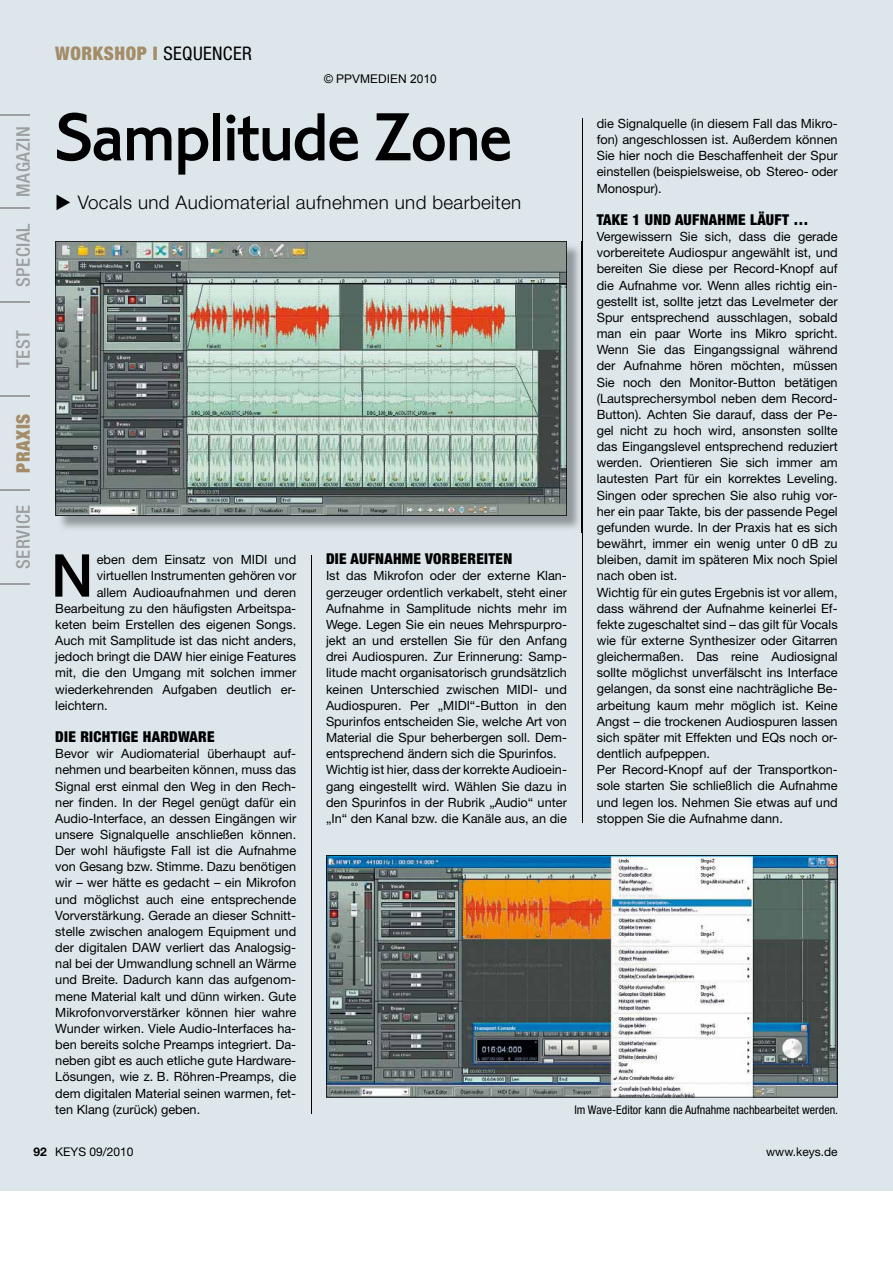
<style>
.page{position:relative;width:893px;height:1263px;background:#fff}
.page>*{position:absolute;margin:0;border:0;box-sizing:border-box;transform-origin:0 0}
.t1{font:500 70.5px "Corinthian Std";letter-spacing:-.025em;color:#000}
.t2{font:500 63.3px "Corinthian Std";color:#000}
.t3{font:300 18.75px "Helvetica Neue LT Std";letter-spacing:.02em;color:#000}
.t4{font:500 condensed 18.75px "Helvetica Neue LT Std";letter-spacing:.03em;color:#9c9e9f}
.t5{font:900 condensed 18.75px "Helvetica Neue LT Std";letter-spacing:.03em;color:#a48c68}
.t6{font:900 condensed 15px "Helvetica Neue LT Std";letter-spacing:.02em;color:#000}
.t7{font:12.75px/16.2px "Helvetica Neue LT Std";color:#000;text-align:justify}
.t8{font:condensed 12px "Helvetica Neue LT Std";color:#000}
.t9{font:12px "Helvetica Neue LT Std";color:#000}
.t10{font:12px "Arial";color:#000}
.t11{font:700 12px "Helvetica Neue LT Std";color:#000}
.s1{font-weight:400;color:#000}
</style>
<div class="page">
<div style="left:0;top:0;width:893px;height:1191px;background:#dde7eb"></div>
<hr style="left:0;top:114px;width:30px;height:2px;background:#9c9e9f">
<hr style="left:0;top:208px;width:30px;height:1px;background:#9c9e9f">
<hr style="left:0;top:302px;width:30px;height:1px;background:#9c9e9f">
<hr style="left:0;top:396px;width:30px;height:1px;background:#9c9e9f">
<hr style="left:0;top:489px;width:30px;height:1px;background:#9c9e9f">
<hr style="left:0;top:583px;width:30px;height:1px;background:#9c9e9f">
<hr style="left:311px;top:555px;width:1px;height:559px;background:#000">
<hr style="left:582px;top:118px;width:1px;height:705px;background:#000">
<img style="left:60px;top:242px;width:522px;height:291px">
<img style="left:55px;top:241px;width:512px;height:275px">
<img style="left:326px;top:855px;width:512px;height:242px">
<h3 class="t4" style="left:12px;top:197px;width:72px;rotate:-90deg">magazin</h3>
<h3 class="t4" style="left:12px;top:287px;width:65px;rotate:-90deg">special</h3>
<h3 class="t4" style="left:12px;top:368px;width:39px;rotate:-90deg">test</h3>
<h3 class="t5" style="left:12px;top:473px;width:61px;rotate:-90deg">PRAXIS</h3>
<h3 class="t4" style="left:12px;top:569px;width:66px;rotate:-90deg">service</h3>
<h3 class="t5" style="left:55px;top:42px;width:198px">WORKSHOP I <span class="s1">sequencer</span></h3>
<p class="t10" style="left:324px;top:72px;width:114px">© PPVMEDIEN 2010</p>
<h1 class="t1" style="left:55px;top:96px;width:458px">Samplitude Zone</h1>
<h3 class="t3" style="left:55px;top:191px;width:467px">◆ Vocals und Audiomaterial aufnehmen und bearbeiten</h3>
<h2 class="t2" style="left:51px;top:539px;width:44px">N</h2>
<p class="t7" style="left:97px;top:551px;width:201px">eben dem Einsatz von MIDI und</p>
<p class="t7" style="left:97px;top:568px;width:201px">virtuellen Instrumenten gehören vor</p>
<p class="t7" style="left:97px;top:584px;width:201px">allem Audioaufnahmen und deren</p>
<p class="t7" style="left:55px;top:600px;width:242px">Bearbeitung zu den häufigsten Arbeitspa-</p>
<p class="t7" style="left:55px;top:616px;width:242px">keten beim Erstellen des eigenen Songs.</p>
<p class="t7" style="left:55px;top:632px;width:242px">Auch mit Samplitude ist das nicht anders,</p>
<p class="t7" style="left:55px;top:648px;width:242px">jedoch bringt die DAW hier einige Features</p>
<p class="t7" style="left:55px;top:665px;width:242px">mit, die den Umgang mit solchen immer</p>
<p class="t7" style="left:55px;top:681px;width:242px">wiederkehrenden Aufgaben deutlich er-</p>
<p class="t7" style="left:55px;top:697px;width:54px">leichtern.</p>
<p class="t6" style="left:55px;top:727px;width:161px">DIE RICHTIGE HARDWARE</p>
<p class="t7" style="left:55px;top:745px;width:242px">Bevor wir Audiomaterial überhaupt auf&shy;nehmen und bearbeiten können, muss das Signal erst einmal den Weg in den Rech&shy;ner finden. In der Regel genügt dafür ein Audio-Interface, an dessen Eingängen wir unsere Signalquelle anschließen können.<br>Der wohl häufigste Fall ist die Aufnahme von Gesang bzw. Stimme. Dazu benötigen wir – wer hätte es gedacht – ein Mikrofon und möglichst auch eine entsprechende Vorverstärkung. Gerade an dieser Schnitt&shy;stelle zwischen analogem Equipment und der digitalen DAW verliert das Analogsig&shy;nal bei der Umwandlung schnell an Wärme und Breite. Dadurch kann das aufgenom&shy;mene Material kalt und dünn wirken. Gute Mikrofonvorverstärker können hier wahre Wunder wirken. Viele Audio-Interfaces ha&shy;ben bereits solche Preamps integriert. Da&shy;neben gibt es auch etliche gute Hardware-Lösungen, wie z. B. Röhren-Preamps, die dem digitalen Material seinen warmen, fet&shy;ten Klang (zurück) geben.</p>
<p class="t6" style="left:326px;top:550px;width:188px">DIE AUFNAHME VORBEREITEN</p>
<p class="t7" style="left:326px;top:568px;width:242px;text-align:left">Ist das Mikrofon oder der externe Klan&shy;gerzeuger ordentlich verkabelt, steht einer Aufnahme in Samplitude nichts mehr im Wege. Legen Sie ein neues Mehrspurpro&shy;jekt an und erstellen Sie für den Anfang drei Audiospuren. Zur Erinnerung: Samp&shy;litude macht organisatorisch grundsätzlich keinen Unterschied zwischen MIDI- und Audiospuren. Per „MIDI“-Button in den Spurinfos entscheiden Sie, welche Art von Material die Spur beherbergen soll. Dem&shy;entsprechend ändern sich die Spurinfos.<br>Wichtig ist hier, dass der korrekte Audioein&shy;gang eingestellt wird. Wählen Sie dazu in den Spurinfos in der Rubrik „Audio“ unter „In“ den Kanal bzw. die Kanäle aus, an die</p>
<p class="t7" style="left:597px;top:115px;width:242px">die Signalquelle (in diesem Fall das Mikro&shy;fon) angeschlossen ist. Außerdem können Sie hier noch die Beschaffenheit der Spur einstellen (beispielsweise, ob Stereo- oder Monospur).</p>
<p class="t6" style="left:597px;top:210px;width:213px">TAKE 1 UND AUFNAHME LÄUFT …</p>
<p class="t7" style="left:597px;top:228px;width:242px;text-align:left">Vergewissern Sie sich, dass die gerade vorbereitete Audiospur angewählt ist, und bereiten Sie diese per Record-Knopf auf die Aufnahme vor. Wenn alles richtig ein&shy;gestellt ist, sollte jetzt das Levelmeter der Spur entsprechend ausschlagen, sobald man ein paar Worte ins Mikro spricht.<br>Wenn Sie das Eingangssignal während der Aufnahme hören möchten, müssen Sie noch den Monitor-Button betätigen (Lautsprechersymbol neben dem Record-Button). Achten Sie darauf, dass der Pe&shy;gel nicht zu hoch wird, ansonsten sollte das Eingangslevel entsprechend reduziert werden. Orientieren Sie sich immer am lautesten Part für ein korrektes Leveling.<br>Singen oder sprechen Sie also ruhig vor&shy;her ein paar Takte, bis der passende Pegel gefunden wurde. In der Praxis hat es sich bewährt, immer ein wenig unter 0 dB zu bleiben, damit im späteren Mix noch Spiel nach oben ist.<br>Wichtig für ein gutes Ergebnis ist vor allem, dass während der Aufnahme keinerlei Ef&shy;fekte zugeschaltet sind – das gilt für Vocals wie für externe Synthesizer oder Gitarren gleichermaßen. Das reine Audiosignal sollte möglichst unverfälscht ins Interface gelangen, da sonst eine nachträgliche Be&shy;arbeitung kaum mehr möglich ist. Keine Angst – die trockenen Audiospuren lassen sich später mit Effekten und EQs noch or&shy;dentlich aufpeppen.<br>Per Record-Knopf auf der Transportkon&shy;sole starten Sie schließlich die Aufnahme und legen los. Nehmen Sie etwas auf und stoppen Sie die Aufnahme dann.</p>
<p class="t8" style="left:574px;top:1102px;width:265px">Im Wave-editor kann die Aufnahme nachbearbeitet werden.</p>
<p class="t11" style="left:33px;top:1144px;width:15px">92</p>
<p class="t9" style="left:55px;top:1144px;width:80px">KEYS 09/2010</p>
<p class="t9" style="left:766px;top:1144px;width:73px">www.keys.de</p>
</div>
